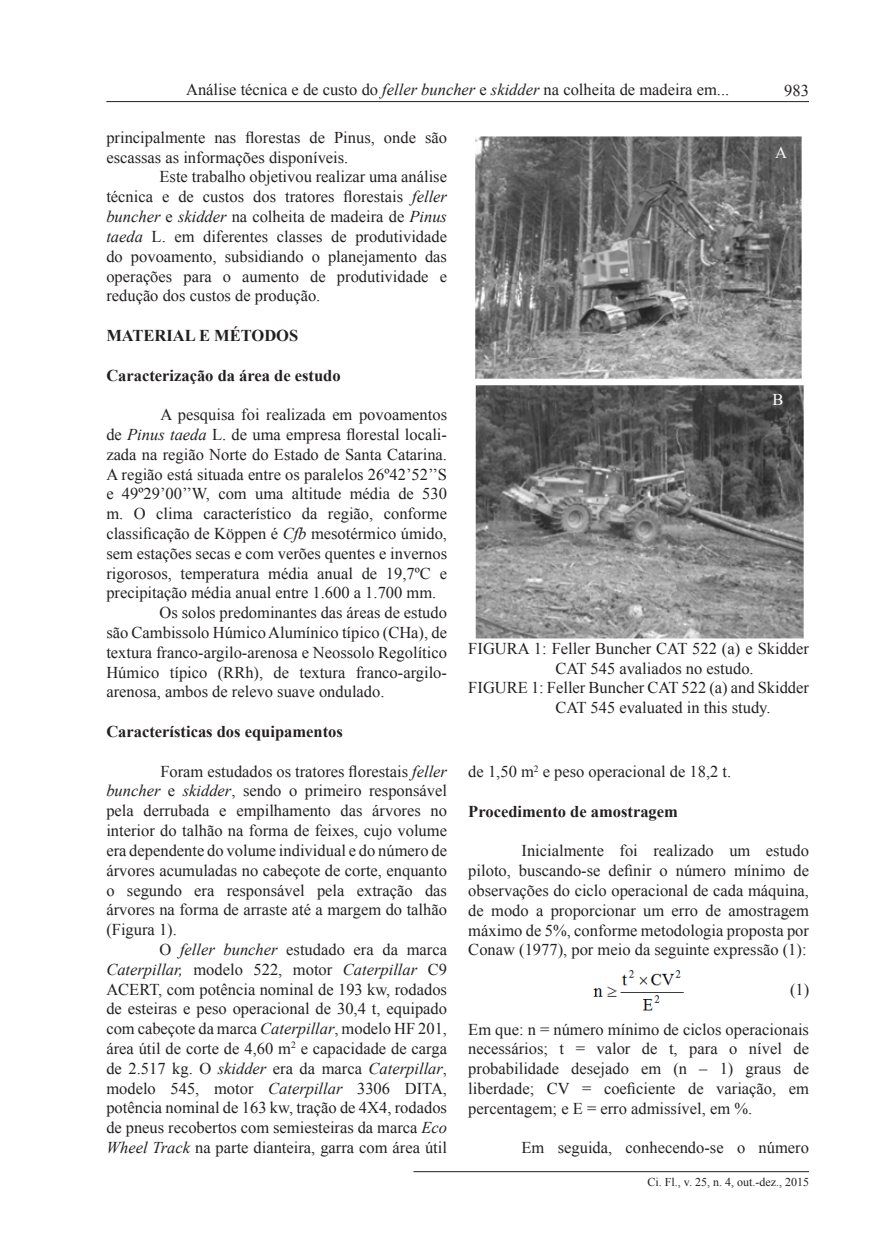
<style>
.page{position:relative;width:872px;height:1242px;background:#fff}
.page>*{position:absolute;margin:0;border:0;box-sizing:border-box;transform-origin:0 0}
.conteúdo-texto{font:16.5px/19.8px "Times New Roman";color:#231f20;text-align:justify}
.t1{font:700 16.5px "Times New Roman";color:#231f20}
.conteúdo-texto-2{font:16.5px "Times New Roman";color:#fcfcfc}
.conteúdo-texto-3{font:16.5px "Times New Roman";color:#fff}
.t2{font:12px "Times New Roman";color:#231f20}
.s1{font-style:italic}
</style>
<div class="page">
<hr style="left:413px;top:1171px;width:396px;height:1px;background:#231f20">
<hr style="left:106px;top:101px;width:703px;height:1px;background:#231f20">
<img style="left:475px;top:136px;width:327px;height:243px">
<img style="left:475px;top:385px;width:329px;height:254px">
<img style="left:593px;top:970px;width:91px;height:41px">
<p class="conteúdo-texto" style="left:186px;top:80px;width:544px">Análise técnica e de custo do <span class="s1">feller buncher</span> e <span class="s1">skidder</span> na colheita de madeira em...</p>
<p class="conteúdo-texto" style="left:784px;top:81px;width:26px">983</p>
<p class="conteúdo-texto" style="left:106px;top:127px;width:342px">principalmente nas florestas de Pinus, onde são escassas as informações disponíveis.</p>
<p class="conteúdo-texto" style="left:106px;top:167px;width:342px;text-indent:53px">Este trabalho objetivou realizar uma análise técnica e de custos dos tratores florestais <span class="s1">feller buncher</span> e <span class="s1">skidder</span> na colheita de madeira de <span class="s1">Pinus taeda</span> L. em diferentes classes de produtividade do povoamento, subsidiando o planejamento das operações para o aumento de produtividade e redução dos custos de produção.</p>
<p class="t1" style="left:106px;top:324px;width:193px">MATERIAL E MÉTODOS</p>
<p class="t1" style="left:106px;top:363px;width:236px">Caracterização da área de estudo</p>
<p class="conteúdo-texto" style="left:106px;top:404px;width:342px;text-indent:54px">A pesquisa foi realizada em povoamentos de <span class="s1">Pinus taeda</span> L. de uma empresa florestal locali&shy;zada na região Norte do Estado de Santa Catarina.<br>A região está situada entre os paralelos 26º42’52’’S e 49º29’00’’W, com uma altitude média de 530 m. O clima característico da região, conforme classificação de Köppen é <span class="s1">Cfb</span> mesotérmico úmido, sem estações secas e com verões quentes e invernos rigorosos, temperatura média anual de 19,7ºC e precipitação média anual entre 1.600 a 1.700 mm.</p>
<p class="conteúdo-texto" style="left:106px;top:602px;width:342px;text-indent:53px">Os solos predominantes das áreas de estudo são Cambissolo Húmico Alumínico típico (CHa), de textura franco-argilo-arenosa e Neossolo Regolítico Húmico típico (RRh), de textura franco-argilo&shy;arenosa, ambos de relevo suave ondulado.</p>
<p class="t1" style="left:106px;top:720px;width:238px">Características dos equipamentos</p>
<p class="conteúdo-texto" style="left:106px;top:761px;width:342px;text-indent:54px">Foram estudados os tratores florestais <span class="s1">feller buncher</span> e <span class="s1">skidder</span>, sendo o primeiro responsável pela derrubada e empilhamento das árvores no interior do talhão na forma de feixes, cujo volume era dependente do volume individual e do número de árvores acumuladas no cabeçote de corte, enquanto o segundo era responsável pela extração das árvores na forma de arraste até a margem do talhão (Figura 1).</p>
<p class="conteúdo-texto" style="left:106px;top:939px;width:342px;text-indent:53px">O <span class="s1">feller buncher</span> estudado era da marca <span class="s1">Caterpillar,</span> modelo 522, motor <span class="s1">Caterpillar</span> C9<br>ACERT, com potência nominal de 193 kw, rodados de esteiras e peso operacional de 30,4 t, equipado com cabeçote da marca <span class="s1">Caterpillar</span>, modelo HF 201, área útil de corte de 4,60 m<sup>2</sup> e capacidade de carga de 2.517 kg. O <span class="s1">skidder</span> era da marca <span class="s1">Caterpillar</span>, modelo 545, motor <span class="s1">Caterpillar</span> 3306 DITA, potência nominal de 163 kw, tração de 4X4, rodados de pneus recobertos com semiesteiras da marca <span class="s1">Eco Wheel Track</span> na parte dianteira, garra com área útil</p>
<p class="conteúdo-texto-2" style="left:775px;top:142px;width:13px">A</p>
<p class="conteúdo-texto-3" style="left:772px;top:388px;width:13px">B</p>
<p class="conteúdo-texto" style="left:555px;top:638px;width:255px;text-indent:-87px">FIGURA 1: Feller Buncher CAT 522 (a) e Skidder<br>CAT 545 avaliados no estudo.</p>
<p class="conteúdo-texto" style="left:555px;top:677px;width:255px;text-indent:-87px">FIGURE 1: Feller Buncher CAT 522 (a) and Skidder<br>CAT 545 evaluated in this study.</p>
<p class="conteúdo-texto" style="left:468px;top:761px;width:264px">de 1,50 m<sup>2</sup> e peso operacional de 18,2 t.</p>
<p class="t1" style="left:468px;top:799px;width:211px">Procedimento de amostragem</p>
<p class="conteúdo-texto" style="left:468px;top:840px;width:342px;text-indent:53px">Inicialmente foi realizado um estudo piloto, buscando-se definir o número mínimo de observações do ciclo operacional de cada máquina, de modo a proporcionar um erro de amostragem máximo de 5%, conforme metodologia proposta por Conaw (1977), por meio da seguinte expressão (1):</p>
<p class="conteúdo-texto" style="left:790px;top:979px;width:21px">(1)</p>
<p class="conteúdo-texto" style="left:468px;top:1019px;width:342px">Em que: n = número mínimo de ciclos operacionais necessários; t = valor de t, para o nível de probabilidade desejado em (n – 1) graus de liberdade; CV = coeficiente de variação, em percentagem; e E = erro admissível, em %.</p>
<p class="conteúdo-texto" style="left:521px;top:1137px;width:289px">Em seguida, conhecendo-se o número</p>
<p class="t2" style="left:647px;top:1174px;width:163px">Ci. Fl., v. 25, n. 4, out.-dez., 2015</p>
</div>
